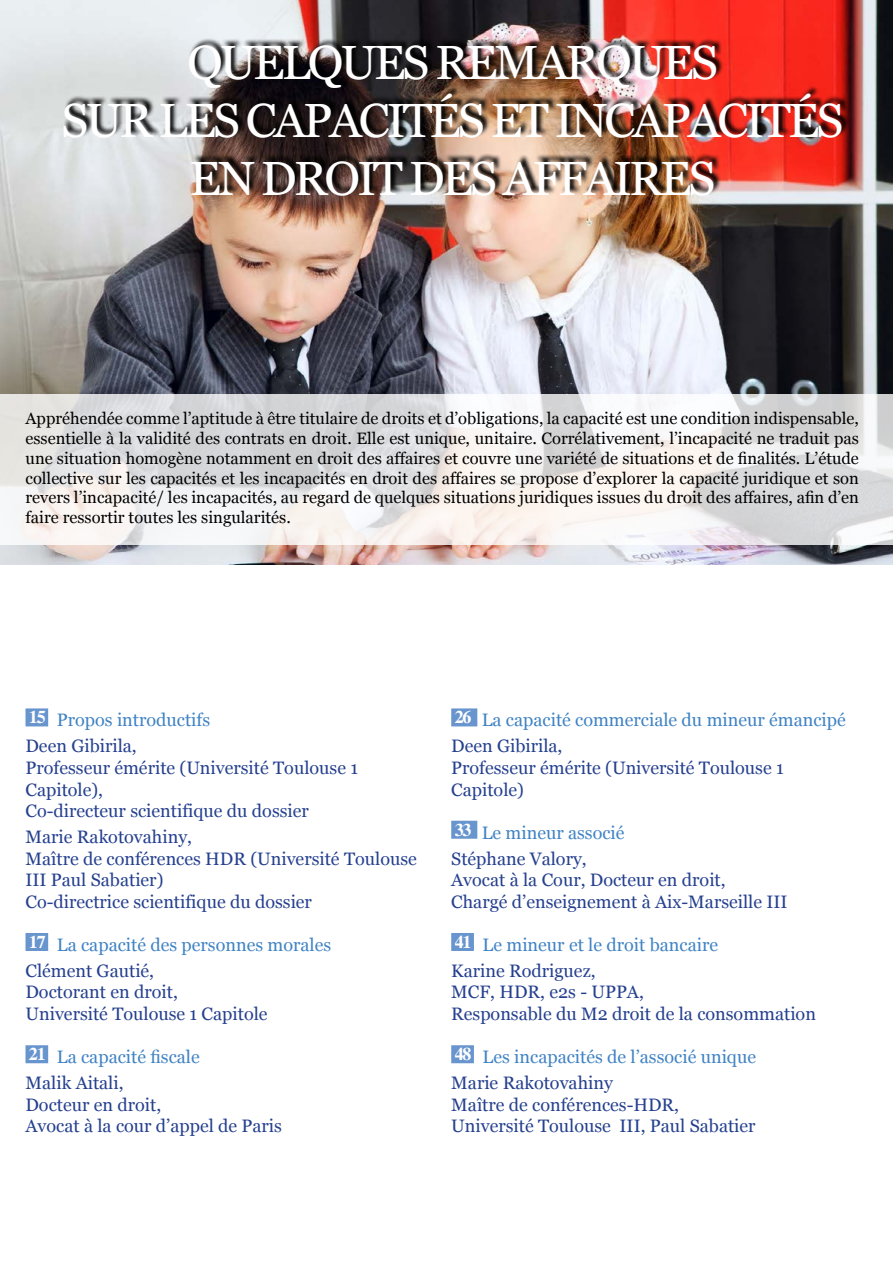
<style>
.page{position:relative;width:893px;height:1263px;background:#fff}
.page>*{position:absolute;margin:0;border:0;box-sizing:border-box;transform-origin:0 0}
._5__Une_dossier{font:48px/57.6px "Georgia";letter-spacing:-.06em;color:#fff;text-align:center}
._5_d_-_Une_signature{font:18px/21.6px "Georgia";color:#25408f}
._5_a_-_Une_sous-doss{font:18px "Georgia";color:#4083c4}
._5__Une_dossier-2{font:16.5px/19.8px "Georgia";color:#000;text-align:justify}
</style>
<div class="page">
<img style="left:0;top:0;width:893px;height:565px">
<img style="left:64px;top:38px;width:786px;height:157px">
<svg style="left:0;top:394px;width:893px;height:150px"></svg>
<div style="left:26px;top:708px;width:22px;height:18px;background:#6895ce"></div>
<div style="left:26px;top:933px;width:22px;height:18px;background:#6895ce"></div>
<div style="left:26px;top:1045px;width:22px;height:18px;background:#6895ce"></div>
<div style="left:451px;top:708px;width:26px;height:18px;background:#6895ce"></div>
<div style="left:451px;top:821px;width:26px;height:18px;background:#6895ce"></div>
<div style="left:451px;top:933px;width:23px;height:18px;background:#6895ce"></div>
<div style="left:451px;top:1045px;width:23px;height:18px;background:#6895ce"></div>
<p class="_5__Une_dossier" style="left:62px;top:35px;width:783px">QUELQUES REMARQUES<br>SUR LES CAPACITÉS ET INCAPACITÉS<br>EN DROIT DES AFFAIRES</p>
<p class="_5__Une_dossier-2" style="left:26px;top:409px;width:835px">Appréhendée comme l’aptitude à être titulaire de droits et d’obligations, la capacité est une condition indispensable, essentielle à la validité des contrats en droit. Elle est unique, unitaire. Corrélativement, l’incapacité ne traduit pas une situation homogène notamment en droit des affaires et couvre une variété de situations et de finalités. L’étude collective sur les capacités et les incapacités en droit des affaires se propose d’explorer la capacité juridique et son revers l’incapacité/ les incapacités, au regard de quelques situations juridiques issues du droit des affaires, afin d’en faire ressortir toutes les singularités.</p>
<p class="_5_a_-_Une_sous-doss" style="left:29px;top:709px;width:183px"><sup>15</sup> Propos introductifs</p>
<p class="_5_d_-_Une_signature" style="left:26px;top:736px;width:113px">Deen Gibirila,</p>
<p class="_5_d_-_Une_signature" style="left:26px;top:757px;width:334px">Professeur émérite (Université Toulouse 1<br>Capitole),</p>
<p class="_5_d_-_Une_signature" style="left:26px;top:800px;width:285px">Co-directeur scientifique du dossier</p>
<p class="_5_d_-_Une_signature" style="left:26px;top:826px;width:168px">Marie Rakotovahiny,</p>
<p class="_5_d_-_Une_signature" style="left:26px;top:848px;width:393px">Maître de conférences HDR (Université Toulouse<br>III Paul Sabatier)</p>
<p class="_5_d_-_Une_signature" style="left:26px;top:891px;width:288px">Co-directrice scientifique du dossier</p>
<p class="_5_a_-_Une_sous-doss" style="left:29px;top:934px;width:304px"><sup>17</sup> La capacité des personnes morales</p>
<p class="_5_d_-_Une_signature" style="left:26px;top:960px;width:130px">Clément Gautié,</p>
<p class="_5_d_-_Une_signature" style="left:26px;top:982px;width:154px">Doctorant en droit,</p>
<p class="_5_d_-_Une_signature" style="left:26px;top:1003px;width:244px">Université Toulouse 1 Capitole</p>
<p class="_5_a_-_Une_sous-doss" style="left:29px;top:1046px;width:172px"><sup>21</sup> La capacité fiscale</p>
<p class="_5_d_-_Une_signature" style="left:26px;top:1072px;width:100px">Malik Aitali,</p>
<p class="_5_d_-_Une_signature" style="left:26px;top:1094px;width:137px">Docteur en droit,</p>
<p class="_5_d_-_Une_signature" style="left:26px;top:1116px;width:258px">Avocat à la cour d’appel de Paris</p>
<p class="_5_a_-_Une_sous-doss" style="left:455px;top:709px;width:393px"><sup>26</sup> La capacité commerciale du mineur émancipé</p>
<p class="_5_d_-_Une_signature" style="left:451px;top:736px;width:113px">Deen Gibirila,</p>
<p class="_5_d_-_Une_signature" style="left:451px;top:757px;width:334px">Professeur émérite (Université Toulouse 1<br>Capitole)</p>
<p class="_5_a_-_Une_sous-doss" style="left:455px;top:822px;width:171px"><sup>33</sup> Le mineur associé</p>
<p class="_5_d_-_Une_signature" style="left:451px;top:848px;width:137px">Stéphane Valory,</p>
<p class="_5_d_-_Une_signature" style="left:451px;top:869px;width:276px">Avocat à la Cour, Docteur en droit,</p>
<p class="_5_d_-_Une_signature" style="left:451px;top:891px;width:338px">Chargé d’enseignement à Aix-Marseille III</p>
<p class="_5_a_-_Une_sous-doss" style="left:455px;top:934px;width:265px"><sup>41</sup> Le mineur et le droit bancaire</p>
<p class="_5_d_-_Une_signature" style="left:451px;top:960px;width:146px">Karine Rodriguez,</p>
<p class="_5_d_-_Une_signature" style="left:451px;top:982px;width:194px">MCF, HDR, e2s - UPPA,</p>
<p class="_5_d_-_Une_signature" style="left:451px;top:1003px;width:366px">Responsable du M2 droit de la consommation</p>
<p class="_5_a_-_Une_sous-doss" style="left:455px;top:1046px;width:303px"><sup>48</sup> Les incapacités de l’associé unique</p>
<p class="_5_d_-_Une_signature" style="left:451px;top:1072px;width:163px">Marie Rakotovahiny</p>
<p class="_5_d_-_Une_signature" style="left:451px;top:1094px;width:229px">Maître de conférences-HDR,</p>
<p class="_5_d_-_Une_signature" style="left:451px;top:1116px;width:306px">Université Toulouse III, Paul Sabatier</p>
</div>
